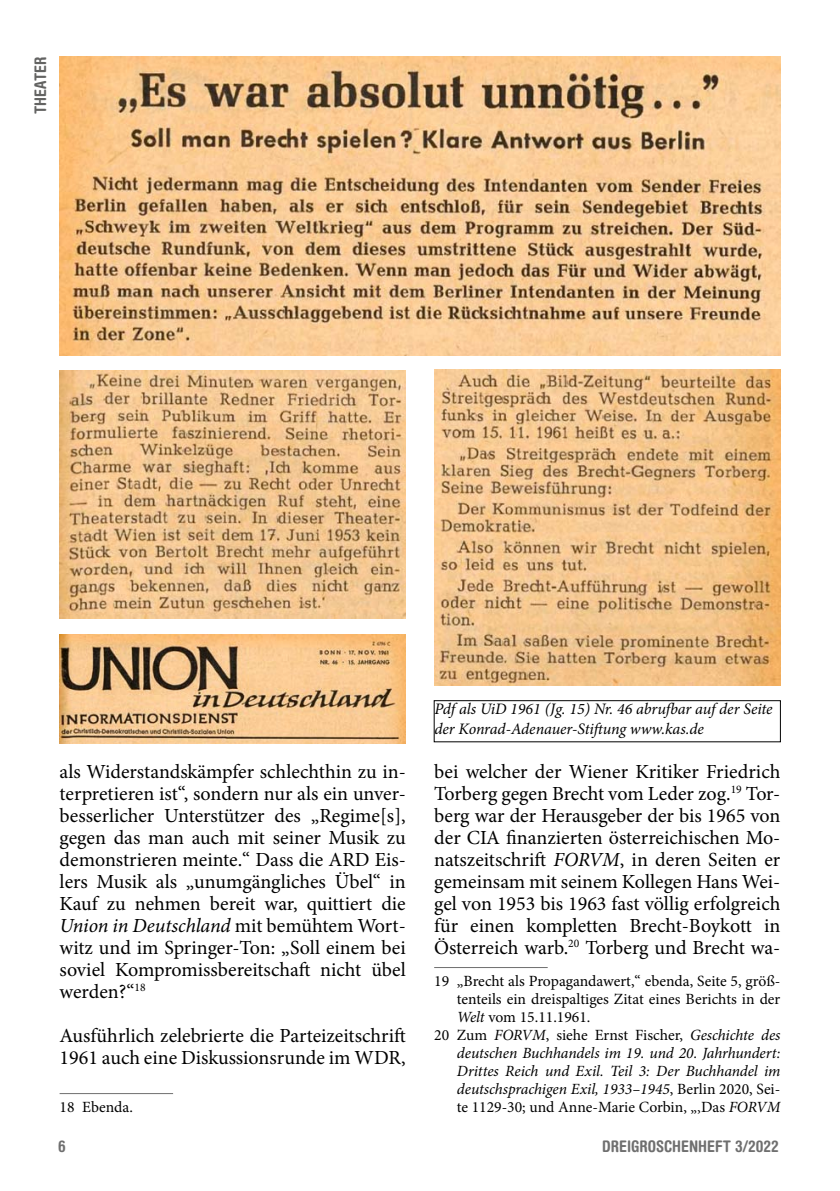
<style>
.page{position:relative;width:840px;height:1191px;background:#fff}
.page>*{position:absolute;margin:0;border:0;box-sizing:border-box;transform-origin:0 0}
.t1{font:20px/22px "Minion Pro";color:#000;text-align:justify}
.t2{font:italic 16px/20px "Minion Pro";letter-spacing:-.005em;color:#000}
.t3{font:700 condensed 16px "Helvetica Rounded";color:#6f6f6f}
.t4{font:700 condensed 16px "Helvetica Rounded";color:#636362}
.t5{font:15.6px "Minion Pro";color:#000}
.t6{font:italic 15.6px "Minion Pro";letter-spacing:-.005em;color:#000}
.s1{font-style:italic}
.s2{font-style:normal}
</style>
<div class="page">
<hr style="left:60px;top:1093px;width:113px;height:1px;background:#6f6f6f">
<hr style="left:434px;top:967px;width:113px;height:1px;background:#6f6f6f">
<img style="left:60px;top:634px;width:345px;height:110px">
<img style="left:60px;top:370px;width:345px;height:248px">
<img style="left:434px;top:370px;width:346px;height:316px">
<img style="left:60px;top:57px;width:720px;height:298px">
<div style="left:433px;top:700px;width:347px;height:42px;border:1px solid #000"></div>
<p class="t4" style="left:31px;top:114px;width:59px;rotate:-90deg">THEATER</p>
<p class="t1" style="left:60px;top:760px;width:347px">als Widerstandskämpfer schlechthin zu in&shy;terpretieren ist“, sondern nur als ein unver&shy;besserlicher Unterstützer des „Regime[s], gegen das man auch mit seiner Musik zu demonstrieren meinte.“ Dass die ARD Eis&shy;lers Musik als „unumgängliches Übel“ in Kauf zu nehmen bereit war, quittiert die <span class="s1">Union in Deutschland</span> mit bemühtem Wort&shy;witz und im Springer-Ton: „Soll einem bei soviel Kompromissbereitschaft nicht übel werden?“<sup>18</sup></p>
<p class="t1" style="left:60px;top:1024px;width:347px">Ausführlich zelebrierte die Parteizeitschrift<br>1961 auch eine Diskussionsrunde im WDR,</p>
<p class="t5" style="left:60px;top:1096px;width:73px">18 Ebenda.</p>
<p class="t2" style="left:434px;top:699px;width:339px">Pdf als UiD 1961 (Jg. 15) Nr. 46 abrufbar auf der Seite der Konrad-Adenauer-Stiftung www.kas.de</p>
<p class="t1" style="left:434px;top:760px;width:347px">bei welcher der Wiener Kritiker Friedrich Torberg gegen Brecht vom Leder zog. <sup>19</sup> Tor&shy;berg war der Herausgeber der bis 1965 von der CIA finanzierten österreichischen Mo&shy;natszeitschrift <span class="s1">FORVM</span>, in deren Seiten er gemeinsam mit seinem Kollegen Hans Wei&shy;gel von 1953 bis 1963 fast völlig erfolgreich für einen kompletten Brecht-Boykott in Österreich warb. <sup>20</sup> Torberg und Brecht wa-</p>
<p class="t5" style="left:434px;top:970px;width:347px">19 „Brecht als Propagandawert,“ ebenda, Seite 5, größ-</p>
<p class="t5" style="left:456px;top:988px;width:325px">tenteils ein dreispaltiges Zitat eines Berichts in der</p>
<p class="t5" style="left:456px;top:1006px;width:133px"><span class="s1">Welt</span> vom 15.11.1961.</p>
<p class="t5" style="left:434px;top:1024px;width:347px">20 Zum <span class="s1">FORVM</span>, siehe Ernst Fischer, <span class="s1">Geschichte des</span></p>
<p class="t6" style="left:456px;top:1042px;width:325px">deutschen Buchhandels im 19. und 20. Jahrhundert:</p>
<p class="t6" style="left:456px;top:1060px;width:325px">Drittes Reich und Exil. Teil 3: Der Buchhandel im</p>
<p class="t6" style="left:456px;top:1078px;width:325px">deutschsprachigen Exil, 1933–1945<span class="s2">, Berlin 2020, Sei-</span></p>
<p class="t5" style="left:456px;top:1096px;width:325px">te 1129-30; und Anne-Marie Corbin, „‚Das <span class="s1">FORVM</span></p>
<p class="t3" style="left:601px;top:1136px;width:178px">DREIGROSCHENHEFT 3/2022</p>
</div>
